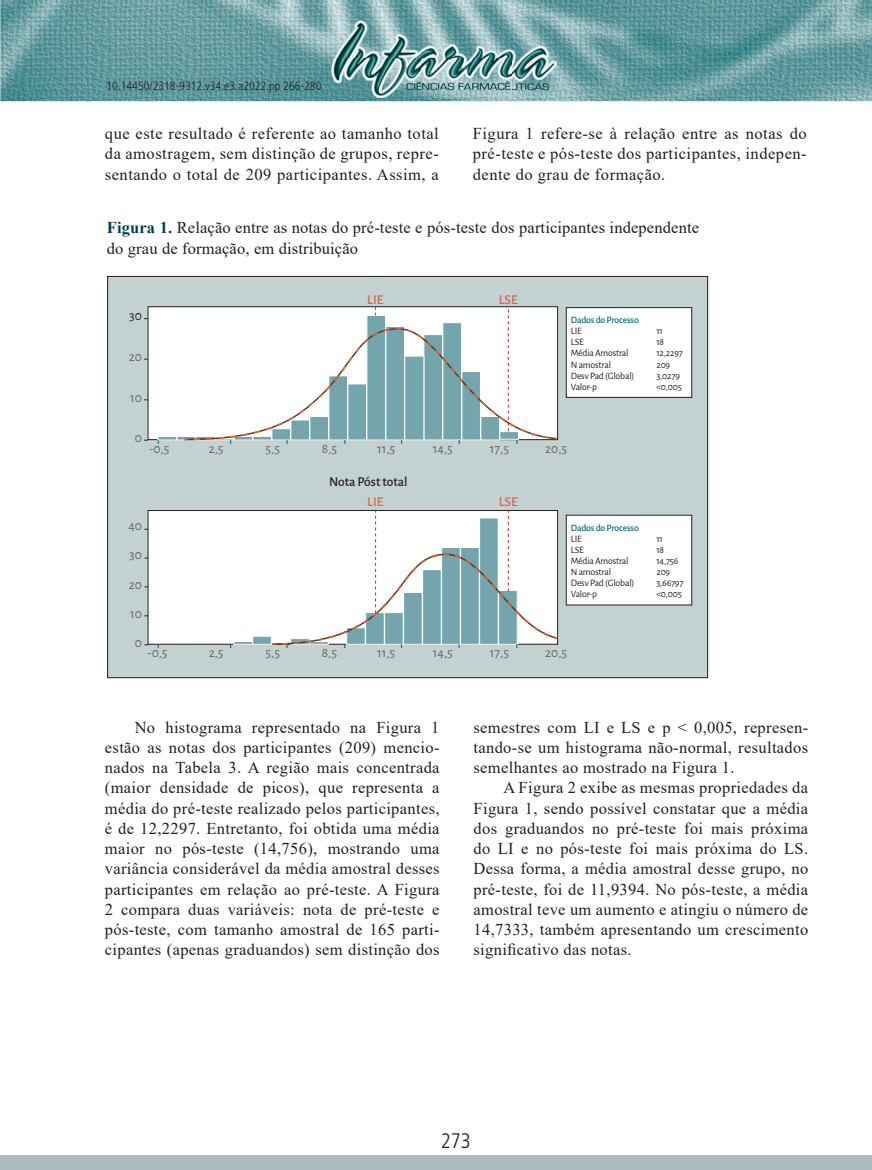
<style>
.page{position:relative;width:872px;height:1170px;background:#fff}
.page>*{position:absolute;margin:0;border:0;box-sizing:border-box;transform-origin:0 0}
.t1{font:300 condensed 21px "Frutiger LT Std";color:#231f20}
.t2{font:16.5px/20.2px "Times New Roman";letter-spacing:.02em;color:#231f20;text-align:justify}
.t3{font:13.5px/28.7px "Alegreya Sans";color:#636366;text-align:center}
.t4{font:500 13.5px "Alegreya Sans";color:#231f20}
.t5{font:500 13.5px "Alegreya Sans";color:#db634b}
.t6{font:13.5px "Alegreya Sans";color:#231f20}
.t7{font:300 condensed 12px "Frutiger LT Std";color:#231f20}
.t8{font:9.75px "Alegreya Sans";letter-spacing:-.02em;color:#231f20}
.t9{font:500 9.75px "Alegreya Sans";letter-spacing:-.02em;color:#007078}
.s1{font-weight:700;color:#01414f}
</style>
<div class="page">
<img style="left:0;top:0;width:872px;height:101px">
<div style="left:0;top:1155px;width:872px;height:14px;background:#adbdbf"></div>
<img style="left:332px;top:20px;width:224px;height:77px">
<div style="left:108px;top:276px;width:599px;height:401px;background:#c4d1d1"></div>
<div style="left:148px;top:510px;width:409px;height:134px;background:#fff"></div>
<div style="left:148px;top:307px;width:409px;height:132px;background:#fff"></div>
<div style="left:148px;top:306px;width:410px;height:134px;border:1px solid #231f20"></div>
<div style="left:252px;top:636px;width:19px;height:8px;background:#74a4ac;border:1px solid #fff"></div>
<div style="left:233px;top:641px;width:19px;height:3px;background:#74a4ac;border:1px solid #fff"></div>
<svg style="left:158px;top:437px;width:19px;height:3px"></svg>
<svg style="left:177px;top:437px;width:6px;height:3px"></svg>
<div style="left:367px;top:315px;width:19px;height:125px;background:#74a4ac;border:1px solid #fff"></div>
<div style="left:566px;top:307px;width:125px;height:90px;background:#fff"></div>
<div style="left:566px;top:307px;width:126px;height:91px;border:1px solid #231f20"></div>
<div style="left:566px;top:515px;width:125px;height:90px;background:#fff"></div>
<div style="left:566px;top:515px;width:126px;height:90px;border:1px solid #231f20"></div>
<svg style="left:401px;top:309px;width:117px;height:135px"></svg>
<svg style="left:183px;top:327px;width:376px;height:114px"></svg>
<svg style="left:271px;top:509px;width:288px;height:139px"></svg>
<p class="t7" style="left:106px;top:79px;width:217px">10.14450/2318-9312.v34.e3.a2022.pp 266-280</p>
<p class="t2" style="left:105px;top:123px;width:335px">que este resultado é referente ao tamanho total da amostragem, sem distinção de grupos, repre&shy;sentando o total de 209 participantes. Assim, a</p>
<p class="t2" style="left:473px;top:123px;width:335px">Figura 1 refere-se à relação entre as notas do pré-teste e pós-teste dos participantes, indepen&shy;dente do grau de formação.</p>
<p class="t2" style="left:107px;top:217px;width:594px"><span class="s1">Figura 1.</span> Relação entre as notas do pré-teste e pós-teste dos participantes independente do grau de formação, em distribuição</p>
<p class="t6" style="left:129px;top:306px;width:14px">30</p>
<p class="t3" style="left:129px;top:341px;width:15px">20</p>
<p class="t3" style="left:130px;top:382px;width:13px">10</p>
<p class="t3" style="left:135px;top:423px;width:9px">0</p>
<p class="t5" style="left:367px;top:290px;width:18px">LIE</p>
<p class="t5" style="left:499px;top:290px;width:20px">LSE</p>
<p class="t9" style="left:571px;top:313px;width:69px">Dados do Processo</p>
<p class="t8" style="left:571px;top:324px;width:12px">LIE</p>
<p class="t8" style="left:656px;top:324px;width:8px">11</p>
<p class="t8" style="left:571px;top:335px;width:14px">LSE</p>
<p class="t8" style="left:656px;top:335px;width:9px">18</p>
<p class="t8" style="left:571px;top:346px;width:59px">Média Amostral</p>
<p class="t8" style="left:656px;top:346px;width:28px">12,2297</p>
<p class="t8" style="left:571px;top:357px;width:42px">N amostral</p>
<p class="t8" style="left:656px;top:357px;width:15px">209</p>
<p class="t8" style="left:571px;top:369px;width:65px">Desv Pad (Global)</p>
<p class="t8" style="left:656px;top:369px;width:25px">3,0279</p>
<p class="t8" style="left:571px;top:380px;width:28px">Valor-p</p>
<p class="t8" style="left:656px;top:380px;width:27px">&lt;0,005</p>
<p class="t3" style="left:149px;top:433px;width:22px">-0,5</p>
<p class="t3" style="left:209px;top:433px;width:16px">2,5</p>
<p class="t3" style="left:266px;top:433px;width:16px">5,5</p>
<p class="t3" style="left:322px;top:433px;width:17px">8,5</p>
<p class="t3" style="left:377px;top:433px;width:20px">11,5</p>
<p class="t3" style="left:433px;top:433px;width:21px">14,5</p>
<p class="t3" style="left:490px;top:433px;width:21px">17,5</p>
<p class="t3" style="left:545px;top:433px;width:24px">20,5</p>
<p class="t3" style="left:128px;top:510px;width:15px">40</p>
<p class="t3" style="left:129px;top:540px;width:14px">30</p>
<p class="t3" style="left:129px;top:569px;width:15px">20</p>
<p class="t3" style="left:130px;top:599px;width:13px">10<br>0</p>
<p class="t4" style="left:329px;top:472px;width:80px">Nota Póst total</p>
<p class="t5" style="left:367px;top:492px;width:18px">LIE</p>
<p class="t5" style="left:499px;top:492px;width:20px">LSE</p>
<p class="t9" style="left:571px;top:520px;width:69px">Dados do Processo</p>
<p class="t8" style="left:571px;top:532px;width:12px">LIE</p>
<p class="t8" style="left:656px;top:532px;width:8px">11</p>
<p class="t8" style="left:571px;top:543px;width:14px">LSE</p>
<p class="t8" style="left:656px;top:543px;width:9px">18</p>
<p class="t8" style="left:571px;top:554px;width:59px">Média Amostral</p>
<p class="t8" style="left:656px;top:554px;width:24px">14,756</p>
<p class="t8" style="left:571px;top:565px;width:42px">N amostral</p>
<p class="t8" style="left:656px;top:565px;width:15px">209</p>
<p class="t8" style="left:571px;top:576px;width:65px">Desv Pad (Global)</p>
<p class="t8" style="left:656px;top:576px;width:28px">3,66797</p>
<p class="t8" style="left:571px;top:587px;width:28px">Valor-p</p>
<p class="t8" style="left:656px;top:587px;width:27px">&lt;0,005</p>
<p class="t3" style="left:148px;top:638px;width:22px">-0,5</p>
<p class="t3" style="left:209px;top:638px;width:16px">2,5</p>
<p class="t3" style="left:266px;top:638px;width:16px">5,5</p>
<p class="t3" style="left:322px;top:638px;width:17px">8,5</p>
<p class="t3" style="left:377px;top:638px;width:20px">11,5</p>
<p class="t3" style="left:433px;top:638px;width:21px">14,5</p>
<p class="t3" style="left:490px;top:638px;width:21px">17,5</p>
<p class="t3" style="left:545px;top:638px;width:24px">20,5</p>
<p class="t2" style="left:105px;top:716px;width:336px;text-indent:30px">No histograma representado na Figura 1 estão as notas dos participantes (209) mencio&shy;nados na Tabela 3. A região mais concentrada (maior densidade de picos), que representa a média do pré-teste realizado pelos participantes, é de 12,2297. Entretanto, foi obtida uma média maior no pós-teste (14,756), mostrando uma variância considerável da média amostral desses participantes em relação ao pré-teste. A Figura 2 compara duas variáveis: nota de pré-teste e pós-teste, com tamanho amostral de 165 parti&shy;cipantes (apenas graduandos) sem distinção dos</p>
<p class="t2" style="left:473px;top:716px;width:336px">semestres com LI e LS e p &lt; 0,005, represen&shy;tando-se um histograma não-normal, resultados semelhantes ao mostrado na Figura 1.</p>
<p class="t2" style="left:473px;top:777px;width:336px;text-indent:30px">A Figura 2 exibe as mesmas propriedades da Figura 1, sendo possível constatar que a média dos graduandos no pré-teste foi mais próxima do LI e no pós-teste foi mais próxima do LS.<br>Dessa forma, a média amostral desse grupo, no pré-teste, foi de 11,9394. No pós-teste, a média amostral teve um aumento e atingiu o número de 14,7333, também apresentando um crescimento significativo das notas.</p>
<p class="t1" style="left:441px;top:1128px;width:32px">273</p>
</div>
